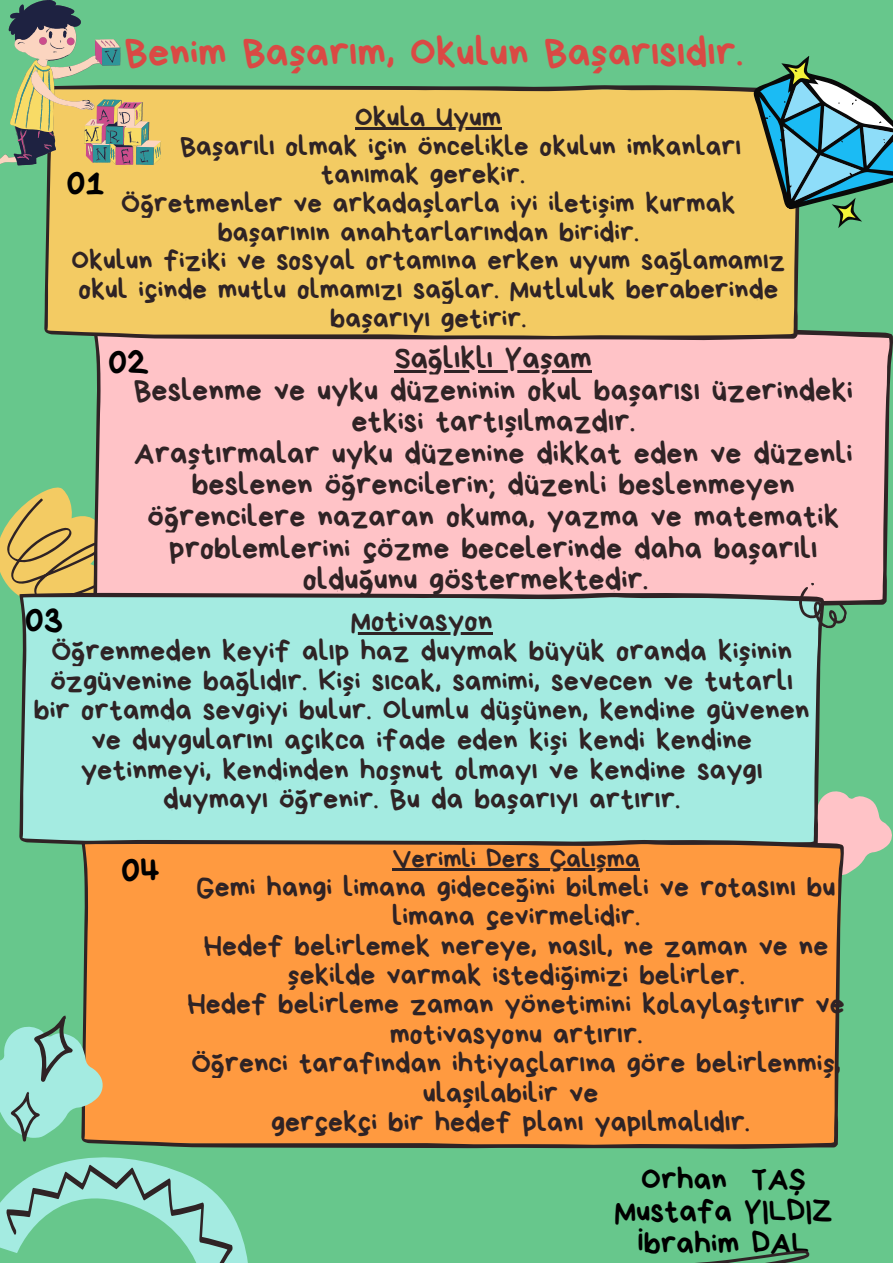
<style>
.page{position:relative;width:893px;height:1263px;background:#67c78c}
.page>*{position:absolute;margin:0;border:0;box-sizing:border-box;transform-origin:0 0}
.t1{font:42px "Bryndan Write";color:#da4944}
.t2{font:38.03px "Bryndan Write";color:#000}
.t3{font:32.4px/32px "Bryndan Write";color:#000;text-align:center}
.t4{font:31.88px "Bryndan Write";color:#2f2325}
.t5{font:30.08px/29.6px "Bryndan Write";color:#2f2325;text-align:center}
.t6{font:29.55px/29.4px "Bryndan Write";color:#2f2325;text-align:center}
.t7{font:28.8px "Bryndan Write";color:#2f2325}
.t8{font:26.85px "Bryndan Write";color:#2f2325}
</style>
<div class="page">
<svg style="left:0;top:487px;width:93px;height:109px"></svg>
<div style="left:93px;top:330px;width:800px;height:275px;background:#ffc3c7"></div>
<div style="left:44px;top:85px;width:759px;height:255px;background:#f3cb63"></div>
<svg style="left:824px;top:791px;width:68px;height:84px"></svg>
<div style="left:19px;top:593px;width:805px;height:252px;background:#a4ebe1"></div>
<div style="left:81px;top:840px;width:763px;height:309px;background:#ff9a40"></div>
<hr style="left:395px;top:370px;width:197px;height:3px;background:#2f2325">
<svg style="left:710px;top:56px;width:183px;height:196px"></svg>
<svg style="left:0;top:1009px;width:282px;height:254px"></svg>
<svg style="left:794px;top:581px;width:57px;height:50px"></svg>
<svg style="left:0;top:0;width:161px;height:165px"></svg>
<hr style="left:392px;top:869px;width:247px;height:2px;background:#2f2325">
<hr style="left:355px;top:128px;width:146px;height:2px;background:#2f2325">
<hr style="left:351px;top:632px;width:141px;height:3px;background:#2f2325">
<svg style="left:695px;top:1250px;width:115px;height:13px"></svg>
<h1 class="t1" style="left:125px;top:31px;width:620px">Benim Başarım, Okulun Başarısıdır.</h1>
<p class="t7" style="left:355px;top:103px;width:148px">Okula Uyum</p>
<p class="t7" style="left:180px;top:132px;width:562px">Başarılı olmak için öncelikle okulun imkanları</p>
<p class="t7" style="left:321px;top:160px;width:205px">tanımak gerekir.</p>
<p class="t7" style="left:121px;top:189px;width:615px">Öğretmenler ve arkadaşlarla iyi iletişim kurmak</p>
<p class="t7" style="left:218px;top:218px;width:423px">başarının anahtarlarından biridir.</p>
<p class="t7" style="left:71px;top:246px;width:715px">Okulun fiziki ve sosyal ortamına erken uyum sağlamamız</p>
<p class="t7" style="left:78px;top:275px;width:701px">okul içinde mutlu olmamızı sağlar. Mutluluk beraberinde</p>
<p class="t7" style="left:330px;top:304px;width:198px">başarıyı getirir.</p>
<p class="t2" style="left:66px;top:165px;width:40px">01</p>
<p class="t4" style="left:395px;top:343px;width:199px">Sağlıklı Yaşam</p>
<p class="t4" style="left:134px;top:374px;width:721px">Beslenme ve uyku düzeninin okul başarısı üzerindeki</p>
<p class="t4" style="left:351px;top:406px;width:285px">etkisi tartışılmazdır.</p>
<p class="t4" style="left:134px;top:437px;width:720px">Araştırmalar uyku düzenine dikkat eden ve düzenli</p>
<p class="t4" style="left:192px;top:469px;width:604px">beslenen öğrencilerin; düzenli beslenmeyen</p>
<p class="t4" style="left:148px;top:500px;width:693px">öğrencilere nazaran okuma, yazma ve matematik</p>
<p class="t4" style="left:169px;top:532px;width:650px">problemlerini çözme becelerinde daha başarılı</p>
<p class="t4" style="left:303px;top:563px;width:347px">olduğunu göstermektedir.</p>
<p class="t2" style="left:108px;top:343px;width:43px">02</p>
<p class="t2" style="left:25px;top:602px;width:40px">03</p>
<p class="t5" style="left:34px;top:607px;width:777px">Motivasyon<br>Öğrenmeden keyif alıp haz duymak büyük oranda kişinin özgüvenine bağlıdır. Kişi sıcak, samimi, sevecen ve tutarlı bir ortamda sevgiyi bulur. Olumlu düşünen, kendine güvenen ve duygularını açıkca ifade eden kişi kendi kendine yetinmeyi, kendinden hoşnut olmayı ve kendine saygı duymayı öğrenir. Bu da başarıyı artırır.</p>
<p class="t2" style="left:121px;top:851px;width:41px">04</p>
<p class="t8" style="left:392px;top:845px;width:248px">Verimli Ders Çalışma</p>
<p class="t6" style="left:187px;top:872px;width:659px">Gemi hangi limana gideceğini bilmeli ve rotasını bu limana çevirmelidir.<br>Hedef belirlemek nereye, nasıl, ne zaman ve ne şekilde varmak istediğimizi belirler.<br>Hedef belirleme zaman yönetimini kolaylaştırır ve motivasyonu artırır.<br>Öğrenci tarafından ihtiyaçlarına göre belirlenmiş, ulaşılabilir ve<br>gerçekçi bir hedef planı yapılmalıdır.</p>
<p class="t3" style="left:614px;top:1163px;width:220px">Orhan TAŞ<br>Mustafa YILDIZ<br>İbrahim DAL</p>
</div>
